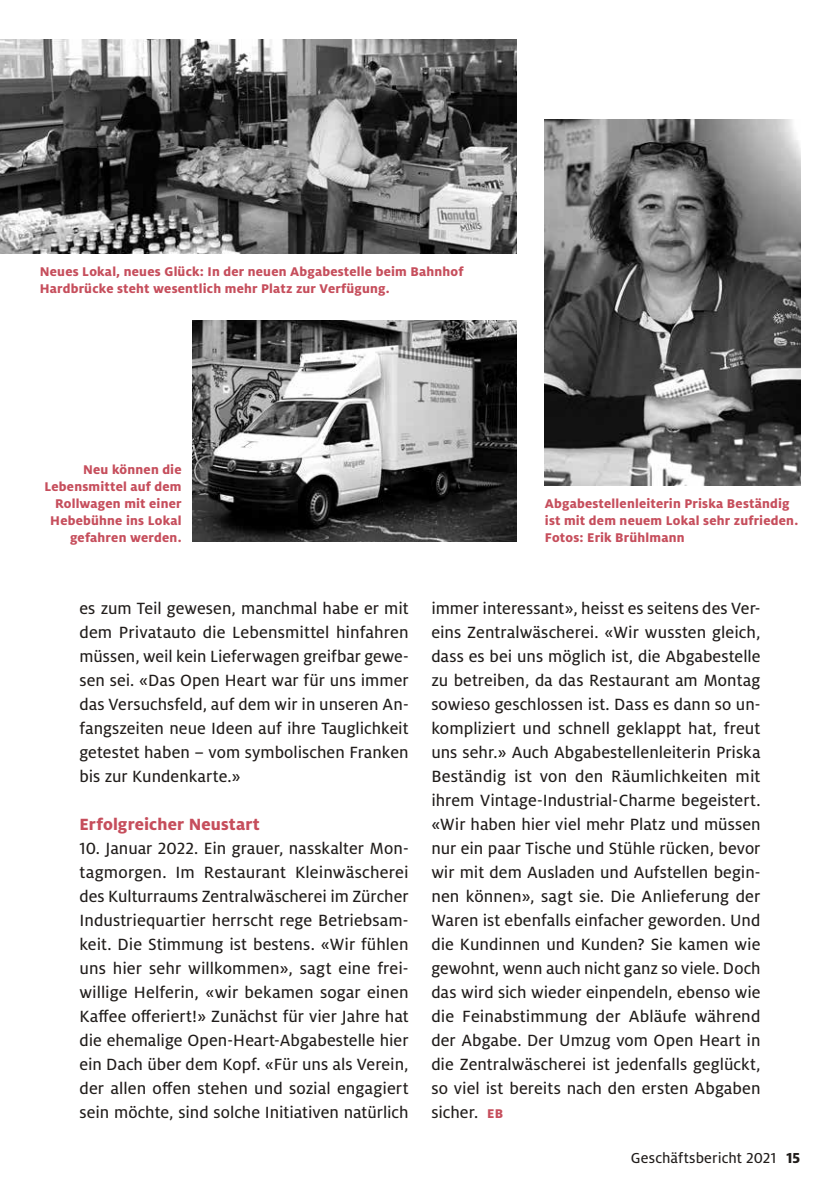
<style>
.page{position:relative;width:840px;height:1191px;background:#fff}
.page>*{position:absolute;margin:0;border:0;box-sizing:border-box;transform-origin:0 0}
.t1{font:18px/24px "Milo OT Text";color:#201c1a;text-align:justify}
.t2{font:800 18px "Milo OT";letter-spacing:.01em;color:#c64e5c}
.t3{font:16px "Milo OT Text";letter-spacing:.005em;color:#201c1a}
.t4{font:800 14px/16.8px "Milo OT";letter-spacing:.015em;color:#c64e5c}
.s1{font-family:"Milo OT";font-weight:800;font-size:14px;color:#c64e5c}
.s2{font-family:"Milo OT";font-weight:800}
</style>
<div class="page">
<img style="left:0;top:40px;width:516px;height:213px">
<img style="left:544px;top:119px;width:255px;height:366px">
<img style="left:193px;top:320px;width:323px;height:221px">
<p class="t4" style="left:40px;top:263px;width:425px">Neues Lokal, neues Glück: In der neuen Abgabestelle beim Bahnhof<br>Hardbrücke steht wesentlich mehr Platz zur Verfügung.</p>
<p class="t4" style="left:44px;top:461px;width:139px;text-align:right">Neu können die<br>Lebensmittel auf dem<br>Rollwagen mit einer<br>Hebebühne ins Lokal gefahren werden.</p>
<p class="t4" style="left:544px;top:495px;width:255px">Abgabestellenleiterin Priska Beständig ist mit dem neuem Lokal sehr zufrieden.<br>Fotos: Erik Brühlmann</p>
<p class="t1" style="left:79px;top:596px;width:330px">es zum Teil gewesen, manchmal habe er mit dem Privatauto die Lebensmittel hinfahren müssen, weil kein Lieferwagen greifbar gewe&shy;sen sei. «Das Open Heart war für uns immer das Versuchsfeld, auf dem wir in unseren An&shy;fangszeiten neue Ideen auf ihre Tauglichkeit getestet haben – vom symbolischen Franken bis zur Kundenkarte.»</p>
<p class="t2" style="left:79px;top:813px;width:182px">Erfolgreicher Neustart</p>
<p class="t1" style="left:79px;top:836px;width:330px">10. Januar 2022. Ein grauer, nasskalter Mon&shy;tagmorgen. Im Restaurant Kleinwäscherei des Kulturraums Zentralwäscherei im Zürcher Industriequartier herrscht rege Betriebsam&shy;keit. Die Stimmung ist bestens. «Wir fühlen uns hier sehr willkommen», sagt eine frei&shy;willige Helferin, «wir bekamen sogar einen Kaffee offeriert!» Zunächst für vier Jahre hat die ehemalige Open-Heart-Abgabestelle hier ein Dach über dem Kopf. «Für uns als Verein, der allen offen stehen und sozial engagiert sein möchte, sind solche Initiativen natürlich</p>
<p class="t1" style="left:431px;top:596px;width:330px">immer interessant», heisst es seitens des Ver&shy;eins Zentralwäscherei. «Wir wussten gleich, dass es bei uns möglich ist, die Abgabestelle zu betreiben, da das Restaurant am Montag sowieso geschlossen ist. Dass es dann so un&shy;kompliziert und schnell geklappt hat, freut uns sehr.» Auch Abgabestellenleiterin Priska Beständig ist von den Räumlichkeiten mit ihrem Vintage-Industrial-Charme begeistert. «Wir haben hier viel mehr Platz und müssen nur ein paar Tische und Stühle rücken, bevor wir mit dem Ausladen und Aufstellen begin&shy;nen können», sagt sie. Die Anlieferung der Waren ist ebenfalls einfacher geworden. Und die Kundinnen und Kunden? Sie kamen wie gewohnt, wenn auch nicht ganz so viele. Doch das wird sich wieder einpendeln, ebenso wie die Feinabstimmung der Abläufe während der Abgabe. Der Umzug vom Open Heart in die Zentralwäscherei ist jedenfalls geglückt, so viel ist bereits nach den ersten Abgaben sicher. <span class="s1">EB</span></p>
<p class="t3" style="left:630px;top:1148px;width:171px">Geschäftsbericht 2021 <span class="s2">15</span></p>
</div>
